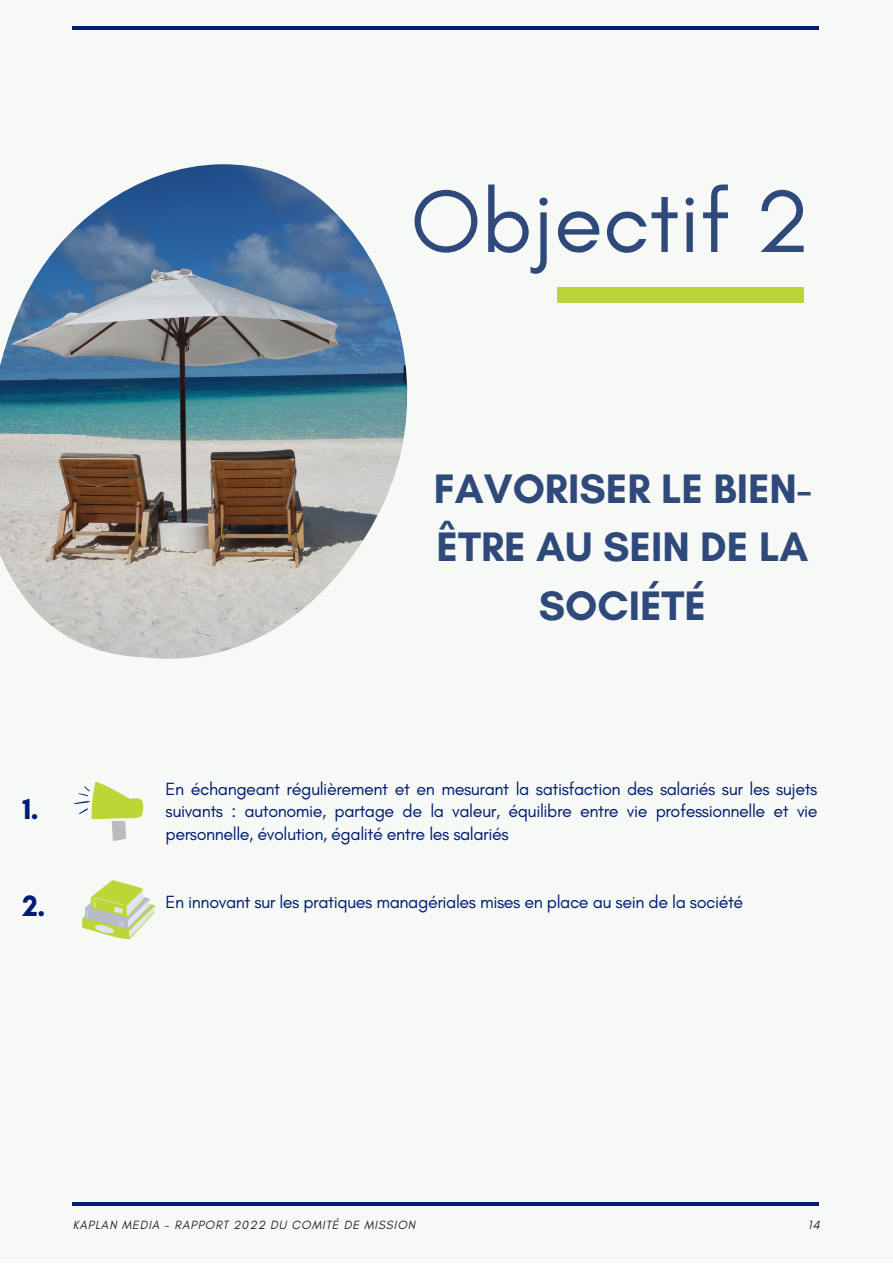
<style>
.page{position:relative;width:893px;height:1264px;background:#fff}
.page>*{position:absolute;margin:0;border:0;box-sizing:border-box;transform-origin:0 0}
.t1{font:89.85px "Glacial Indifference";color:#2f497b}
.t2{font:700 42px/58.5px "Glacial Indifference";color:#2f497b;text-align:center}
.t3{font:700 30px "Glacial Indifference";color:#001c73}
.t4{font:18px/22.5px "Glacial Indifference";letter-spacing:-.025em;color:#001c73;text-align:justify}
.t5{font:italic 12.15px "Glacial Indifference";letter-spacing:.07em;color:#222}
</style>
<div class="page">
<div style="left:0;top:0;width:892px;height:1262px;background:#f7f9f7"></div>
<hr style="left:72px;top:26px;width:747px;height:3px;background:#001c73">
<hr style="left:72px;top:1202px;width:747px;height:3px;background:#001c73">
<img style="left:0;top:164px;width:408px;height:495px">
<div style="left:557px;top:288px;width:246px;height:14px;background:#bcd638"></div>
<svg style="left:82px;top:880px;width:73px;height:59px"></svg>
<svg style="left:74px;top:781px;width:70px;height:60px"></svg>
<p class="t3" style="left:22px;top:790px;width:18px">1.</p>
<p class="t3" style="left:22px;top:887px;width:25px">2.</p>
<p class="t1" style="left:410px;top:166px;width:401px">Objectif 2</p>
<p class="t2" style="left:433px;top:458px;width:379px">FAVORISER LE BIEN-<br>ÊTRE AU SEIN DE LA<br>SOCIÉTÉ</p>
<p class="t4" style="left:166px;top:777px;width:653px">En échangeant régulièrement et en mesurant la satisfaction des salariés sur les sujets suivants : autonomie, partage de la valeur, équilibre entre vie professionnelle et vie personnelle, évolution, égalité entre les salariés</p>
<p class="t4" style="left:166px;top:890px;width:579px">En innovant sur les pratiques managériales mises en place au sein de la société</p>
<p class="t5" style="left:73px;top:1217px;width:344px">KAPLAN MEDIA - RAPPORT 2022 DU COMITÉ DE MISSION</p>
<p class="t5" style="left:808px;top:1217px;width:13px">14</p>
</div>
